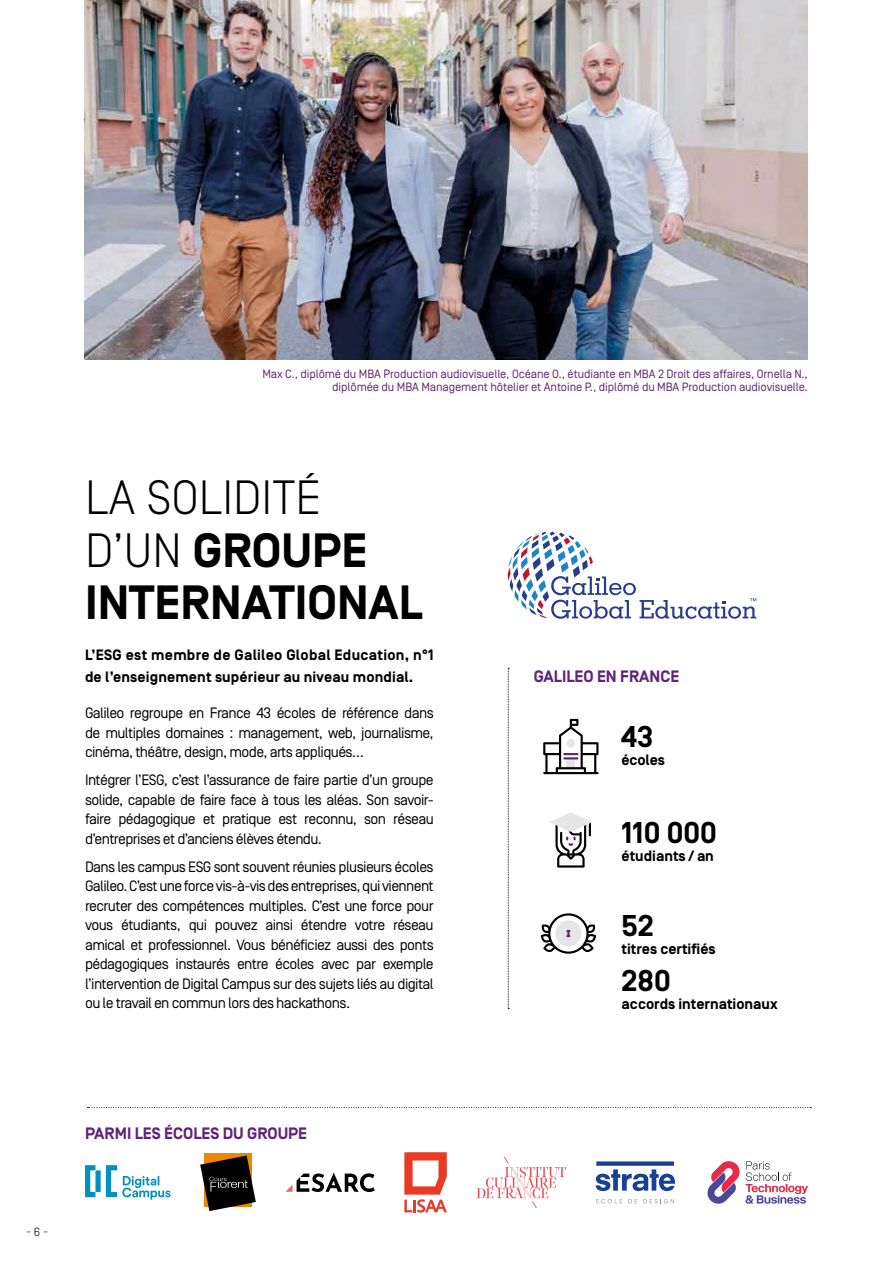
<style>
.page{position:relative;width:893px;height:1263px;background:#fff}
.page>*{position:absolute;margin:0;border:0;box-sizing:border-box;transform-origin:0 0}
.t1{font:700 48px/52.5px "Simplon Norm";color:#000}
.t2{font:700 30px "Simplon Norm";color:#000}
.t3{font:700 16.5px "Simplon Norm";color:#602376}
.t4{font:15px/19.5px "Simplon Norm";letter-spacing:-.04em;color:#000;text-align:justify}
.t5{font:700 15px/21.6px "Simplon Norm";letter-spacing:.01em;color:#000}
.t6{font:12px/13.5px "Simplon Norm";letter-spacing:-.01em;color:#602376;text-align:right}
.t7{font:300 12px "Simplon Norm";color:#000}
.s1{font-weight:300}
</style>
<div class="page">
<svg style="left:88px;top:1107px;width:723px;height:1px"></svg>
<svg style="left:508px;top:668px;width:1px;height:341px"></svg>
<img style="left:84px;top:0;width:724px;height:359px">
<svg style="left:508px;top:531px;width:248px;height:88px"></svg>
<svg style="left:541px;top:913px;width:55px;height:41px"></svg>
<svg style="left:550px;top:812px;width:42px;height:55px"></svg>
<svg style="left:543px;top:719px;width:55px;height:55px"></svg>
<svg style="left:85px;top:1165px;width:86px;height:35px"></svg>
<svg style="left:404px;top:1152px;width:43px;height:60px"></svg>
<svg style="left:285px;top:1173px;width:90px;height:19px"></svg>
<svg style="left:200px;top:1155px;width:56px;height:56px"></svg>
<svg style="left:476px;top:1157px;width:90px;height:51px"></svg>
<svg style="left:596px;top:1169px;width:79px;height:22px"></svg>
<div style="left:596px;top:1161px;width:78px;height:5px;background:#164194"></div>
<svg style="left:596px;top:1199px;width:26px;height:4px"></svg>
<svg style="left:628px;top:1199px;width:9px;height:4px"></svg>
<svg style="left:643px;top:1199px;width:31px;height:4px"></svg>
<svg style="left:707px;top:1161px;width:101px;height:43px"></svg>
<p class="t6" style="left:262px;top:367px;width:547px">Max C., diplômé du MBA Production audiovisuelle, Océane O., étudiante en MBA 2 Droit des affaires, Ornella N., diplômée du MBA Management hôtelier et Antoine P., diplômé du MBA Production audiovisuelle.</p>
<h1 class="t1" style="left:85px;top:474px;width:339px"><span class="s1">LA SOLIDITÉ<br>D’UN</span> GROUPE<br>INTERNATIONAL</h1>
<p class="t5" style="left:85px;top:645px;width:350px">L’ESG est membre de Galileo Global Education, n°1 de l’enseignement supérieur au niveau mondial.</p>
<p class="t4" style="left:85px;top:704px;width:350px">Galileo regroupe en France 43 écoles de référence dans de multiples domaines : management, web, journalisme, cinéma, théâtre, design, mode, arts appliqués…</p>
<p class="t4" style="left:85px;top:771px;width:350px">Intégrer l’ESG, c’est l’assurance de faire partie d’un groupe solide, capable de faire face à tous les aléas. Son savoir&shy;faire pédagogique et pratique est reconnu, son réseau d’entreprises et d’anciens élèves étendu.</p>
<p class="t4" style="left:85px;top:857px;width:350px">Dans les campus ESG sont souvent réunies plusieurs écoles Galileo. C’est une force vis-à-vis des entreprises, qui viennent recruter des compétences multiples. C’est une force pour vous étudiants, qui pouvez ainsi étendre votre réseau amical et professionnel. Vous bénéficiez aussi des ponts pédagogiques instaurés entre écoles avec par exemple l’intervention de Digital Campus sur des sujets liés au digital ou le travail en commun lors des hackathons.</p>
<p class="t3" style="left:534px;top:667px;width:147px">GALILEO EN FRANCE</p>
<h2 class="t2" style="left:622px;top:720px;width:33px">43</h2>
<p class="t5" style="left:622px;top:750px;width:45px">écoles</p>
<h2 class="t2" style="left:622px;top:816px;width:97px">110 000</h2>
<p class="t5" style="left:622px;top:846px;width:94px">étudiants / an</p>
<h2 class="t2" style="left:622px;top:909px;width:34px">52</h2>
<p class="t5" style="left:622px;top:938px;width:96px">titres certifiés</p>
<h2 class="t2" style="left:622px;top:964px;width:51px">280</h2>
<p class="t5" style="left:622px;top:993px;width:158px">accords internationaux</p>
<p class="t7" style="left:26px;top:1225px;width:24px">- 6 -</p>
<p class="t3" style="left:85px;top:1124px;width:224px">PARMI LES ÉCOLES DU GROUPE</p>
</div>
